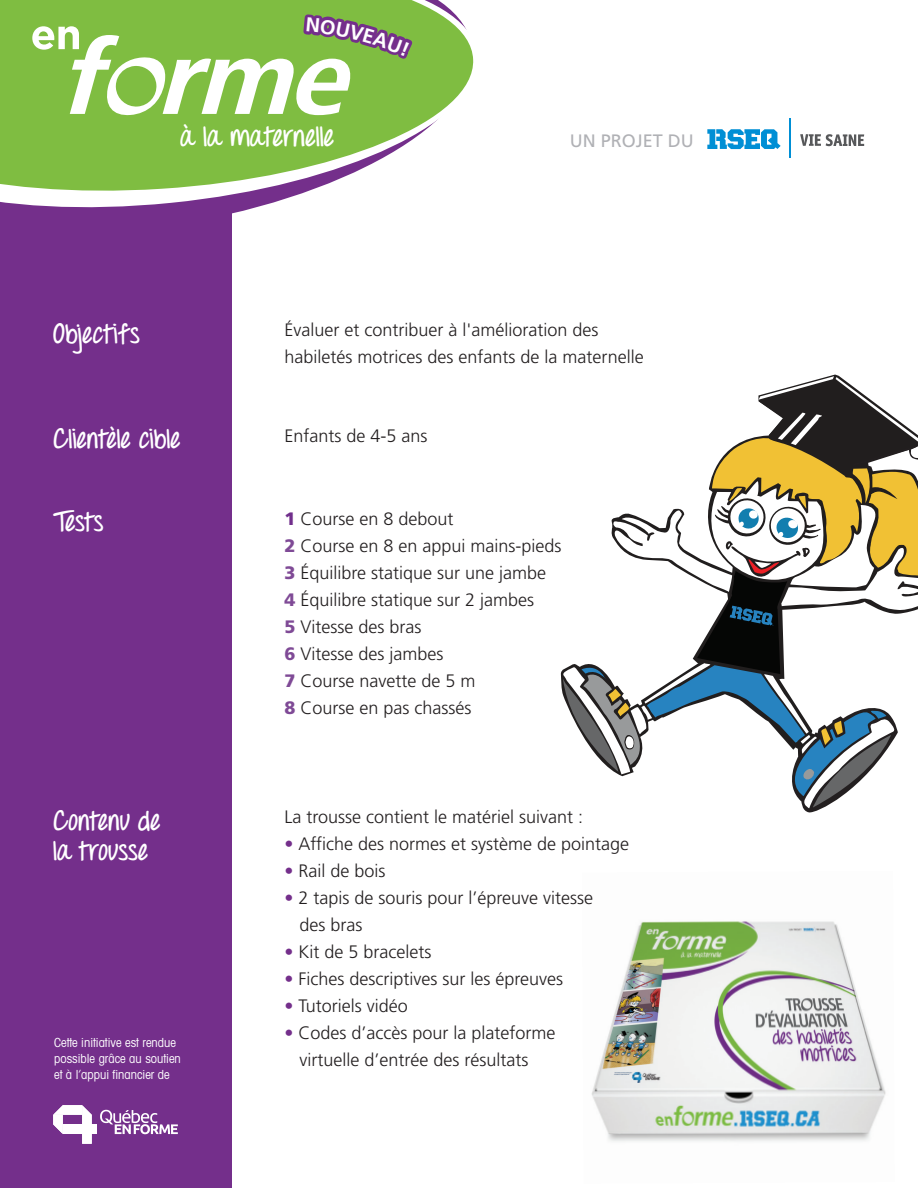
<style>
.page{position:relative;width:918px;height:1188px;background:#fff}
.page>*{position:absolute;margin:0;border:0;box-sizing:border-box;transform-origin:0 0}
.t1{font:700 26.4px "Throw My Hands Upinthe Air";letter-spacing:-.01em;color:#fff}
.t2{font:700 25.5px/30px "Throw My Hands Upinthe Air";letter-spacing:-.005em;color:#fff}
.t3{font:300 18px/27px "Frutiger";color:#231f20}
.t4{font:18px "Frutiger";color:#b0b1b5}
.t5{font:condensed 12.6px/16px "Avant Garde";color:#fff}
.s1{font-size:28.5px}
.s2{font-weight:900;color:#712f8c}
.s3{font-weight:900;color:#7f4a96}
.s4{color:#742f8b}
</style>
<div class="page">
<img style="left:591px;top:921px;width:295px;height:221px">
<div style="left:0;top:0;width:231px;height:1188px;background:#742f8b"></div>
<svg style="left:560px;top:376px;width:358px;height:437px"></svg>
<svg style="left:0;top:200px;width:281px;height:20px"></svg>
<svg style="left:0;top:0;width:474px;height:200px;fill:#7fbd41"></svg>
<svg style="left:100px;top:1110px;width:78px;height:24px"></svg>
<div style="left:63px;top:1124px;width:34px;height:10px;background:#fff"></div>
<svg style="left:53px;top:1105px;width:39px;height:39px"></svg>
<svg style="left:707px;top:129px;width:74px;height:20px"></svg>
<svg style="left:800px;top:134px;width:64px;height:12px"></svg>
<hr style="left:789px;top:119px;width:2px;height:39px;background:#008fd5">
<svg style="left:32px;top:0;width:386px;height:116px;background:#97c369"></svg>
<h1 class="t1" style="left:180px;top:120px;width:156px">à la maternelle</h1>
<p class="t4" style="left:570px;top:130px;width:126px">UN PROJET DU</p>
<h2 class="t2" style="left:53px;top:321px;width:88px"><span class="s1">O</span>bjectifs</h2>
<p class="t3" style="left:284px;top:317px;width:361px">Évaluer et contribuer à l'amélioration des habiletés motrices des enfants de la maternelle</p>
<h2 class="t2" style="left:53px;top:427px;width:129px"><span class="s1">C</span>lientèle cible</h2>
<h2 class="t2" style="left:53px;top:509px;width:52px"><span class="s1">T</span>ests</h2>
<p class="t3" style="left:284px;top:422px;width:145px">Enfants de 4-5 ans</p>
<p class="t3" style="left:284px;top:506px;width:279px"><span class="s2">1</span> Course en 8 debout<br><span class="s3">2</span> Course en 8 en appui mains-pieds<br><span class="s3">3</span> Équilibre statique sur une jambe<br><span class="s3">4</span> Équilibre statique sur 2 jambes<br><span class="s3">5</span> Vitesse des bras<br><span class="s3">6</span> Vitesse des jambes<br><span class="s3">7</span> Course navette de 5 m<br><span class="s3">8</span> Course en pas chassés</p>
<h2 class="t2" style="left:53px;top:808px;width:109px"><span class="s1">C</span>ontenu de la trousse</h2>
<p class="t3" style="left:284px;top:804px;width:300px">La trousse contient le matériel suivant :</p>
<p class="t3" style="left:284px;top:831px;width:346px"><span class="s4">•</span> Affiche des normes et système de pointage</p>
<p class="t3" style="left:284px;top:858px;width:103px"><span class="s4">•</span> Rail de bois</p>
<p class="t3" style="left:299px;top:885px;width:295px;text-indent:-15px"><span class="s4">•</span> 2 tapis de souris pour l’épreuve vitesse des bras</p>
<p class="t3" style="left:284px;top:939px;width:149px"><span class="s4">•</span> Kit de 5 bracelets</p>
<p class="t3" style="left:284px;top:966px;width:280px"><span class="s4">•</span> Fiches descriptives sur les épreuves</p>
<p class="t3" style="left:284px;top:993px;width:125px"><span class="s4">•</span> Tutoriels vidéo</p>
<p class="t3" style="left:299px;top:1020px;width:258px;text-indent:-15px"><span class="s4">•</span> Codes d’accès pour la plateforme virtuelle d’entrée des résultats</p>
<p class="t5" style="left:54px;top:1034px;width:128px">Cette initiative est rendue possible grâce au soutien et à l’appui financier de</p>
</div>
